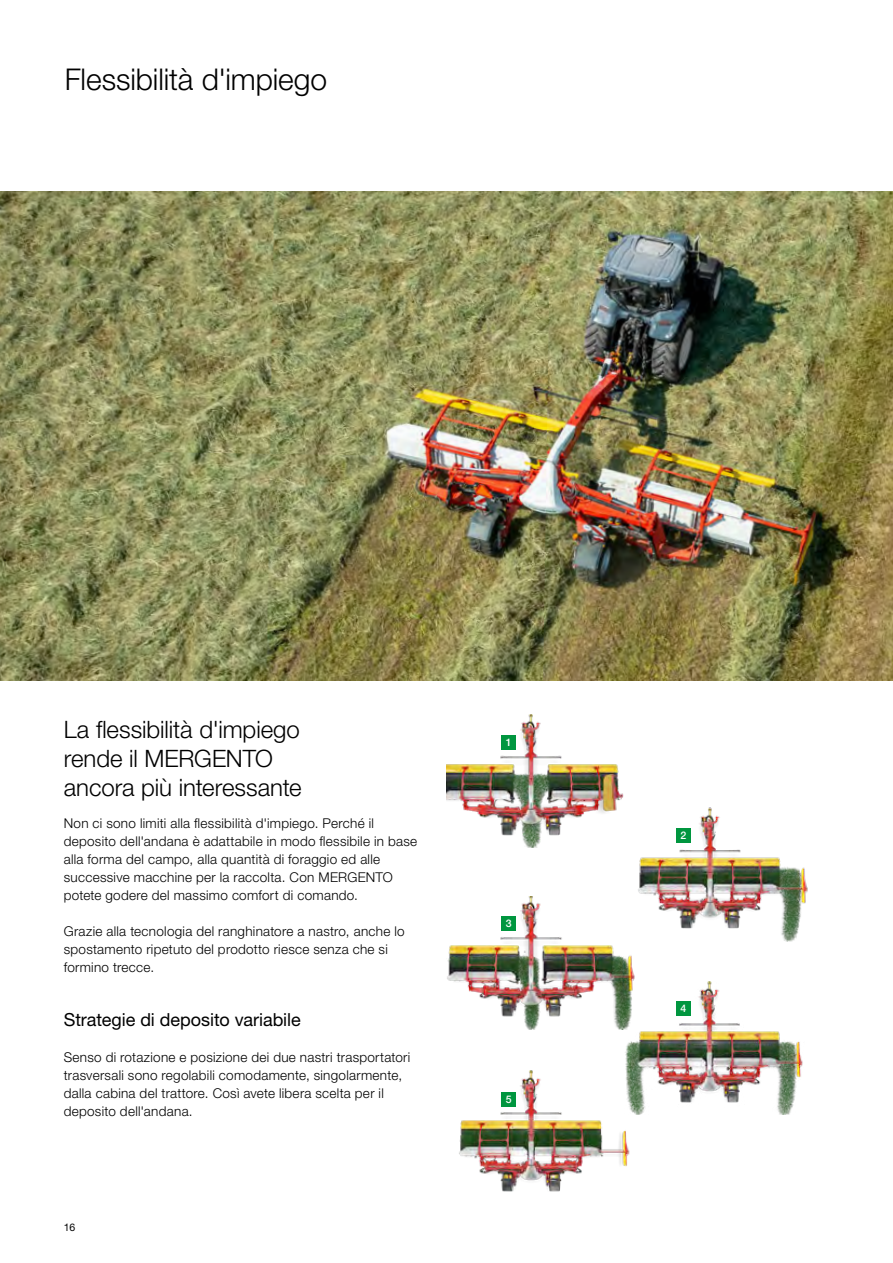
<style>
.page{position:relative;width:893px;height:1263px;background:#fff}
.page>*{position:absolute;margin:0;border:0;box-sizing:border-box;transform-origin:0 0}
.t1{font:300 30px "Helvetica Neue LTW1 G";letter-spacing:-.005em;color:#000}
.t2{font:300 24px/28.8px "Helvetica Neue LTW1 G";letter-spacing:-.005em;color:#000}
.t3{font:18px "Helvetica Neue LTW1 G";letter-spacing:-.005em;color:#000}
.t4{font:300 13.5px/18px "Helvetica Neue LTW1 G";letter-spacing:.02em;color:#000}
.t5{font:500 10.5px "Helvetica Neue LTW1 G";color:#fff}
.t6{font:10.5px "Helvetica Neue LTW1 G";color:#000}
</style>
<div class="page">
<img style="left:625px;top:981px;width:178px;height:134px">
<img style="left:459px;top:1070px;width:179px;height:122px">
<img style="left:638px;top:808px;width:170px;height:133px">
<img style="left:446px;top:714px;width:200px;height:134px">
<img style="left:447px;top:896px;width:199px;height:134px">
<img style="left:0;top:191px;width:893px;height:489px">
<div style="left:676px;top:828px;width:15px;height:15px;background:#00963f"></div>
<div style="left:501px;top:735px;width:15px;height:15px;background:#00963f"></div>
<div style="left:501px;top:916px;width:15px;height:15px;background:#00963f"></div>
<div style="left:676px;top:1001px;width:15px;height:15px;background:#00963f"></div>
<div style="left:501px;top:1091px;width:15px;height:15px;background:#00963f"></div>
<h1 class="t1" style="left:65px;top:61px;width:264px">Flessibilità d'impiego</h1>
<h2 class="t2" style="left:64px;top:715px;width:239px">La flessibilità d'impiego rende il MERGENTO ancora più interessante</h2>
<p class="t4" style="left:64px;top:814px;width:355px">Non ci sono limiti alla flessibilità d'impiego. Perché il deposito dell'andana è adattabile in modo flessibile in base alla forma del campo, alla quantità di foraggio ed alle successive macchine per la raccolta. Con MERGENTO potete godere del massimo comfort di comando.</p>
<p class="t4" style="left:64px;top:922px;width:342px">Grazie alla tecnologia del ranghinatore a nastro, anche lo spostamento ripetuto del prodotto riesce senza che si formino trecce.</p>
<h3 class="t3" style="left:64px;top:1009px;width:238px">Strategie di deposito variabile</h3>
<p class="t4" style="left:64px;top:1048px;width:348px">Senso di rotazione e posizione dei due nastri trasportatori trasversali sono regolabili comodamente, singolarmente, dalla cabina del trattore. Così avete libera scelta per il deposito dell'andana.</p>
<p class="t6" style="left:64px;top:1220px;width:13px">16</p>
<p class="t5" style="left:506px;top:736px;width:7px">1</p>
<p class="t5" style="left:506px;top:917px;width:7px">3</p>
<p class="t5" style="left:506px;top:1093px;width:7px">5</p>
<p class="t5" style="left:680px;top:829px;width:7px">2</p>
<p class="t5" style="left:681px;top:1002px;width:7px">4</p>
</div>
